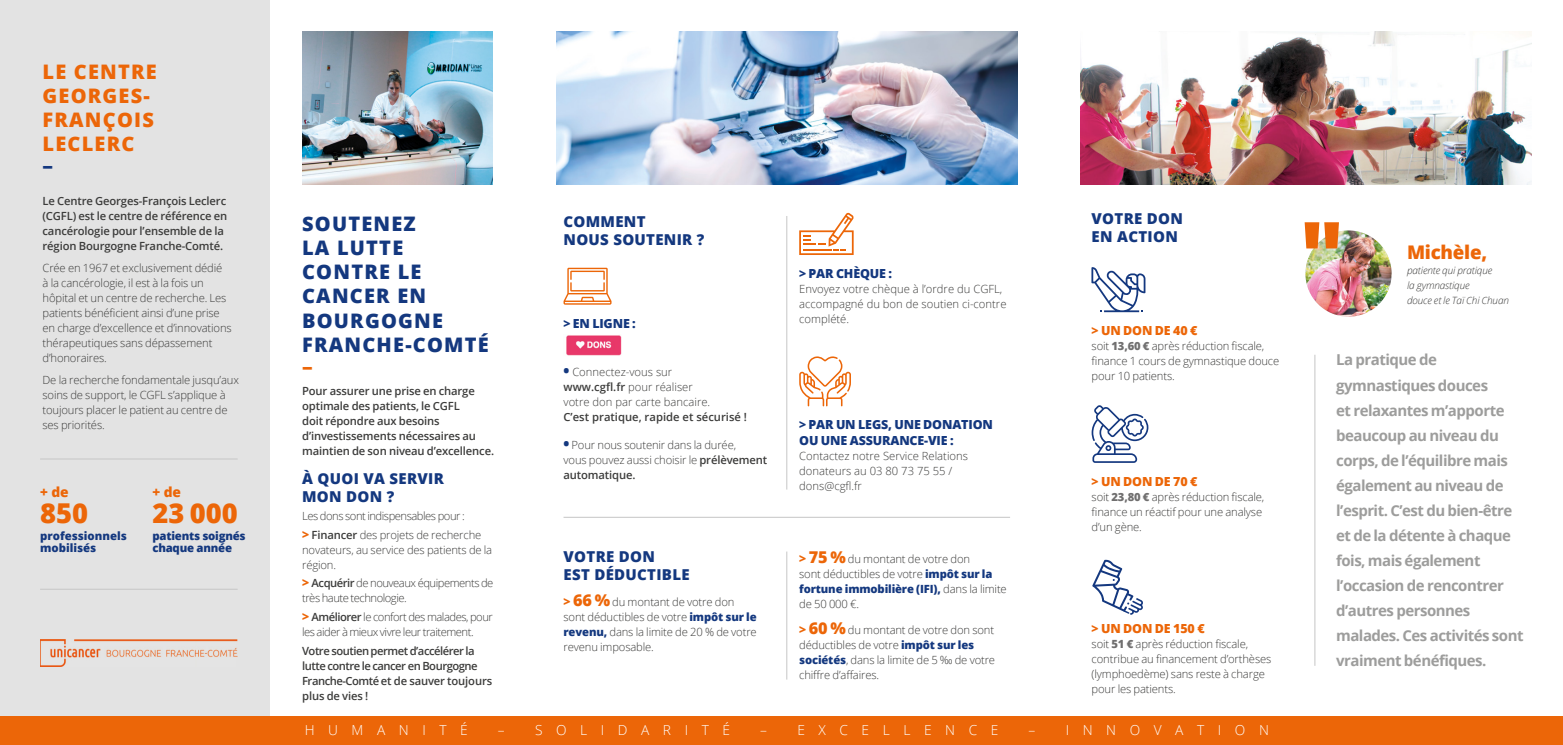
<style>
.page{position:relative;width:1563px;height:745px;background:#fff}
.page>*{position:absolute;margin:0;border:0;box-sizing:border-box;transform-origin:0 0}
.t1{font:800 27.38px "Open Sans";color:#ec6608}
.t2{font:800 20px/24px "Open Sans";letter-spacing:.06em;color:#14387f}
.t3{font:800 20px/24px "Open Sans";letter-spacing:.06em;color:#ec6608}
.t4{font:800 18.75px "Open Sans";letter-spacing:-.015em;color:#ec6608}
.t5{font:800 17.5px "Open Sans";color:#ec6608;scale:1.9 1}
.t6{font:800 17.5px "Open Sans";color:#14387f;scale:1.9 1}
.t7{font:700 15px/25px "Open Sans";letter-spacing:-.035em;color:#9d9d9c}
.t8{font:800 15px/18px "Open Sans";letter-spacing:.02em;color:#14387f}
.t9{font:300 13.75px "Open Sans";letter-spacing:.985em;color:#fff}
.t10{font:800 13.75px "Open Sans";color:#ec6608}
.t11{font:800 12.5px/15px "Open Sans";letter-spacing:-.015em;color:#14387f}
.t12{font:800 12.5px "Open Sans";letter-spacing:-.015em;color:#ec6608}
.t13{font:800 11.38px/12.8px "Open Sans";letter-spacing:-.02em;color:#14387f}
.t14{font:800 11.38px/12.8px "Open Sans";color:#14387f}
.t15{font:300 11.25px/15px "Open Sans";letter-spacing:-.015em;color:#3c3c3b}
.t16{font:600 11.25px/15px "Open Sans";letter-spacing:-.015em;color:#3c3c3b}
.t17{font:300 11.25px/15px "Open Sans";letter-spacing:-.045em;color:#3c3c3b}
.t18{font:600 11.25px/15px "Open Sans";letter-spacing:-.045em;color:#3c3c3b}
.t19{font:italic 300 10px/15px "Open Sans";letter-spacing:-.015em;color:#3c3c3b}
.s1{font-weight:800;font-size:12.5px;color:#ec6608}
.s2{font-weight:600}
.s3{font-weight:800;font-size:15px;color:#14387f}
.s4{font-weight:800;font-size:16.25px;color:#ec6608}
.s5{font-weight:800;color:#14387f}
.s6{font-weight:800;color:#706f6f}
</style>
<div class="page">
<div style="left:0;top:0;width:269px;height:744px;background:#e3e3e3"></div>
<img style="left:556px;top:32px;width:461px;height:152px">
<img style="left:1081px;top:32px;width:450px;height:152px">
<img style="left:302px;top:32px;width:191px;height:152px">
<div style="left:0;top:716px;width:1563px;height:28px;background:#ec6608"></div>
<hr style="left:40px;top:588px;width:198px;height:1px;background:#c6c6c6">
<hr style="left:40px;top:458px;width:198px;height:1px;background:#c6c6c6">
<hr style="left:786px;top:551px;width:1px;height:128px;background:#c6c6c6">
<svg style="left:563px;top:267px;width:48px;height:37px"></svg>
<svg style="left:799px;top:212px;width:55px;height:43px"></svg>
<svg style="left:799px;top:356px;width:52px;height:50px"></svg>
<hr style="left:786px;top:216px;width:1px;height:273px;background:#c6c6c6">
<img style="left:566px;top:335px;width:56px;height:21px">
<hr style="left:563px;top:516px;width:447px;height:1px;background:#c6c6c6">
<hr style="left:1314px;top:354px;width:1px;height:311px;background:#c6c6c6">
<svg style="left:1091px;top:267px;width:54px;height:45px"></svg>
<svg style="left:1091px;top:405px;width:57px;height:57px"></svg>
<img style="left:1305px;top:230px;width:86px;height:86px;border-radius:43px">
<svg style="left:1304px;top:222px;width:35px;height:26px"></svg>
<svg style="left:1092px;top:559px;width:51px;height:55px"></svg>
<img style="left:40px;top:639px;width:198px;height:26px">
<h2 class="t3" style="left:43px;top:59px;width:116px">LE CENTRE<br>GEORGES-<br>FRANÇOIS<br>LECLERC</h2>
<h3 class="t6" style="left:43px;top:152px;width:7px">-</h3>
<p class="t16" style="left:43px;top:193px;width:186px">Le Centre Georges-François Leclerc (CGFL) est le centre de référence en cancérologie pour l’ensemble de la région Bourgogne Franche-Comté.</p>
<p class="t15" style="left:43px;top:260px;width:191px">Crée en 1967 et exclusivement dédié<br>à la cancérologie, il est à la fois un hôpital et un centre de recherche. Les patients bénéficient ainsi d’une prise en charge d’excellence et d’innovations thérapeutiques sans dépassement d’honoraires.</p>
<p class="t15" style="left:43px;top:372px;width:198px">De la recherche fondamentale jusqu’aux soins de support, le CGFL s’applique à toujours placer le patient au centre de ses priorités.</p>
<p class="t10" style="left:40px;top:481px;width:30px">+ de</p>
<h1 class="t1" style="left:40px;top:491px;width:50px">850</h1>
<p class="t14" style="left:40px;top:528px;width:88px">professionnels mobilisés</p>
<p class="t10" style="left:152px;top:481px;width:30px">+ de</p>
<h1 class="t1" style="left:152px;top:491px;width:87px">23 000</h1>
<p class="t13" style="left:152px;top:528px;width:95px">patients soignés chaque année</p>
<h2 class="t2" style="left:302px;top:211px;width:188px">SOUTENEZ<br>LA LUTTE<br>CONTRE LE<br>CANCER EN<br>BOURGOGNE<br>FRANCHE-COMTÉ</h2>
<h3 class="t5" style="left:302px;top:352px;width:7px">-</h3>
<p class="t16" style="left:302px;top:383px;width:193px">Pour assurer une prise en charge optimale des patients, le CGFL<br>doit répondre aux besoins d’investissements nécessaires au maintien de son niveau d’excellence.</p>
<h3 class="t8" style="left:302px;top:468px;width:143px">À QUOI VA SERVIR<br>MON DON ?</h3>
<p class="t17" style="left:302px;top:506px;width:181px;line-height:18.5px">Les dons sont indispensables pour :<br><span class="s1">&gt;</span> <span class="s2">Financer</span> des projets de recherche</p>
<p class="t15" style="left:302px;top:541px;width:192px">novateurs, au service des patients de la région.</p>
<p class="t17" style="left:302px;top:575px;width:193px"><span class="s1">&gt;</span> <span class="s2">Acquérir</span> de nouveaux équipements de très haute technologie.</p>
<p class="t17" style="left:302px;top:608px;width:192px"><span class="s1">&gt;</span> <span class="s2">Améliorer</span> le confort des malades, pour les aider à mieux vivre leur traitement.</p>
<p class="t18" style="left:302px;top:642px;width:192px">Votre soutien permet d’accélérer la lutte contre le cancer en Bourgogne<br>Franche-Comté et de sauver toujours plus de vies !</p>
<h3 class="t8" style="left:563px;top:211px;width:143px">COMMENT<br>NOUS SOUTENIR ?</h3>
<p class="t11" style="left:563px;top:315px;width:74px">&gt; EN LIGNE :</p>
<p class="t15" style="left:563px;top:363px;width:148px"><span class="s3">•</span> Connectez-vous sur <span class="s2">www.cgfl.fr</span> pour réaliser votre don par carte bancaire.</p>
<p class="t16" style="left:563px;top:408px;width:185px">C’est pratique, rapide et sécurisé !</p>
<p class="t15" style="left:563px;top:437px;width:205px"><span class="s3">•</span> Pour nous soutenir dans la durée,<br>vous pouvez aussi choisir le <span class="s2">prélèvement automatique.</span></p>
<h3 class="t8" style="left:563px;top:546px;width:128px">VOTRE DON<br>EST DÉDUCTIBLE</h3>
<p class="t15" style="left:563px;top:593px;width:195px"><span class="s1">&gt;</span> <span class="s4">66 %</span> du montant de votre don sont déductibles de votre <span class="s5">impôt sur le revenu,</span> dans la limite de 20 % de votre revenu imposable.</p>
<p class="t11" style="left:799px;top:265px;width:94px">&gt; PAR CHÈQUE :</p>
<p class="t15" style="left:799px;top:281px;width:209px">Envoyez votre chèque à l’ordre du CGFL, accompagné du bon de soutien ci-contre complété.</p>
<p class="t11" style="left:799px;top:416px;width:195px">&gt; PAR UN LEGS, UNE DONATION<br>OU UNE ASSURANCE-VIE :</p>
<p class="t15" style="left:799px;top:447px;width:170px">Contactez notre Service Relations donateurs au 03 80 73 75 55 / dons@cgfl.fr</p>
<p class="t15" style="left:799px;top:551px;width:209px"><span class="s1">&gt;</span> <span class="s4">75 %</span> du montant de votre don<br>sont déductibles de votre <span class="s5">impôt sur la fortune immobilière (IFI),</span> dans la limite de 50 000 €.</p>
<p class="t15" style="left:799px;top:621px;width:197px"><span class="s1">&gt;</span> <span class="s4">60 %</span> du montant de votre don sont déductibles de votre <span class="s5">impôt sur les sociétés</span>, dans la limite de 5 ‰ de votre chiffre d’affaires.</p>
<h3 class="t8" style="left:1091px;top:208px;width:93px">VOTRE DON<br>EN ACTION</h3>
<p class="t12" style="left:1091px;top:321px;width:107px">&gt; UN DON DE 40 €</p>
<p class="t15" style="left:1091px;top:338px;width:189px">soit <span class="s6">13,60 €</span> après réduction fiscale, finance 1 cours de gymnastique douce pour 10 patients.</p>
<p class="t12" style="left:1091px;top:471px;width:107px">&gt; UN DON DE 70 €</p>
<p class="t15" style="left:1091px;top:489px;width:174px">soit <span class="s6">23,80 €</span> après réduction fiscale, finance un réactif pour une analyse d’un gène.</p>
<p class="t12" style="left:1091px;top:618px;width:115px">&gt; UN DON DE 150 €</p>
<p class="t15" style="left:1091px;top:636px;width:181px">soit <span class="s6">51 €</span> après réduction fiscale, contribue au financement d’orthèses (lymphoedème) sans reste à charge pour les patients.</p>
<p class="t9" style="left:305px;top:720px;width:165px">HUMANITÉ</p>
<p class="t9" style="left:498px;top:720px;width:234px">– SOLIDARITÉ</p>
<p class="t9" style="left:760px;top:720px;width:240px">– EXCELLENCE</p>
<p class="t9" style="left:1028px;top:720px;width:242px">– INNOVATION</p>
<h3 class="t4" style="left:1407px;top:238px;width:82px">Michèle,</h3>
<p class="t19" style="left:1407px;top:262px;width:104px">patiente qui pratique<br>la gymnastique<br>douce et le Taï Chi Chuan</p>
<p class="t7" style="left:1336px;top:347px;width:189px">La pratique de gymnastiques douces<br>et relaxantes m’apporte beaucoup au niveau du corps, de l’équilibre mais également au niveau de l’esprit. C’est du bien-être et de la détente à chaque fois, mais également l’occasion de rencontrer d’autres personnes malades. Ces activités sont vraiment bénéfiques.</p>
</div>
